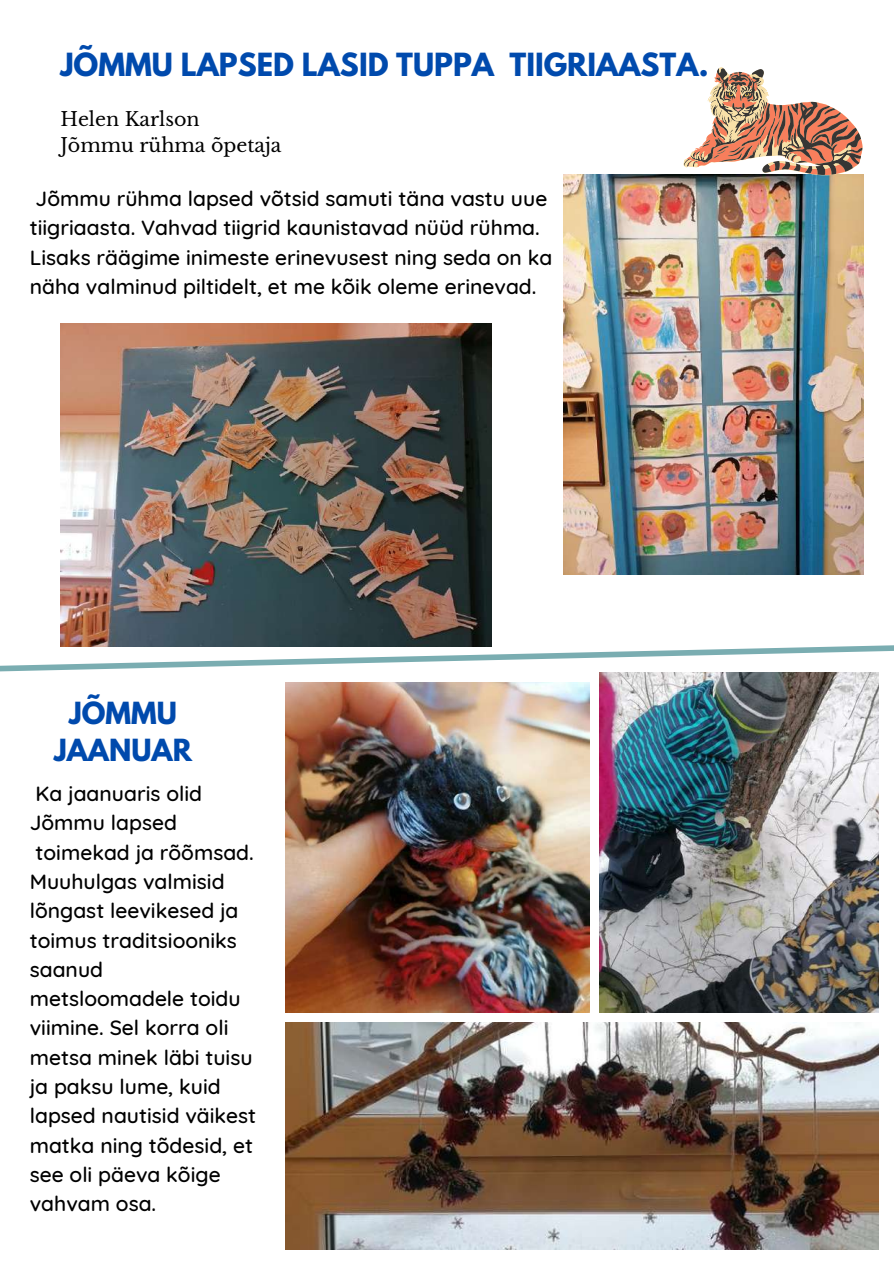
<style>
.page{position:relative;width:894px;height:1264px;background:#fff}
.page>*{position:absolute;margin:0;border:0;box-sizing:border-box;transform-origin:0 0}
.t1{font:700 28.2px "League Spartan";color:#004aad}
.t2{font:700 27px/37.2px "League Spartan";color:#004aad;text-align:center}
.t3{font:500 21px/29.2px "Quicksand";color:#000}
.t4{font:19.05px/26px "Libre Baskerville";color:#000}
</style>
<div class="page">
<img style="left:563px;top:175px;width:299px;height:400px">
<img style="left:60px;top:323px;width:432px;height:318px">
<svg style="left:0;top:641px;width:893px;height:34px"></svg>
<img style="left:599px;top:672px;width:279px;height:340px">
<img style="left:285px;top:682px;width:304px;height:330px">
<img style="left:285px;top:1022px;width:593px;height:227px">
<svg style="left:683px;top:67px;width:179px;height:108px"></svg>
<h1 class="t1" style="left:60px;top:51px;width:649px">JÕMMU LAPSED LASID TUPPA TIIGRIAASTA.</h1>
<p class="t4" style="left:60px;top:106px;width:222px">Helen Karlson<br>Jõmmu rühma õpetaja</p>
<p class="t3" style="left:30px;top:183px;width:524px">Jõmmu rühma lapsed võtsid samuti täna vastu uue tiigriaasta. Vahvad tiigrid kaunistavad nüüd rühma.<br>Lisaks räägime inimeste erinevusest ning seda on ka näha valminud piltidelt, et me kõik oleme erinevad.</p>
<p class="t2" style="left:54px;top:698px;width:140px">JÕMMU<br>JAANUAR</p>
<p class="t3" style="left:30px;top:778px;width:228px">Ka jaanuaris olid<br>Jõmmu lapsed toimekad ja rõõmsad.<br>Muuhulgas valmisid lõngast leevikesed ja toimus traditsiooniks saanud metsloomadele toidu viimine. Sel korra oli metsa minek läbi tuisu ja paksu lume, kuid lapsed nautisid väikest matka ning tõdesid, et see oli päeva kõige vahvam osa.</p>
</div>
